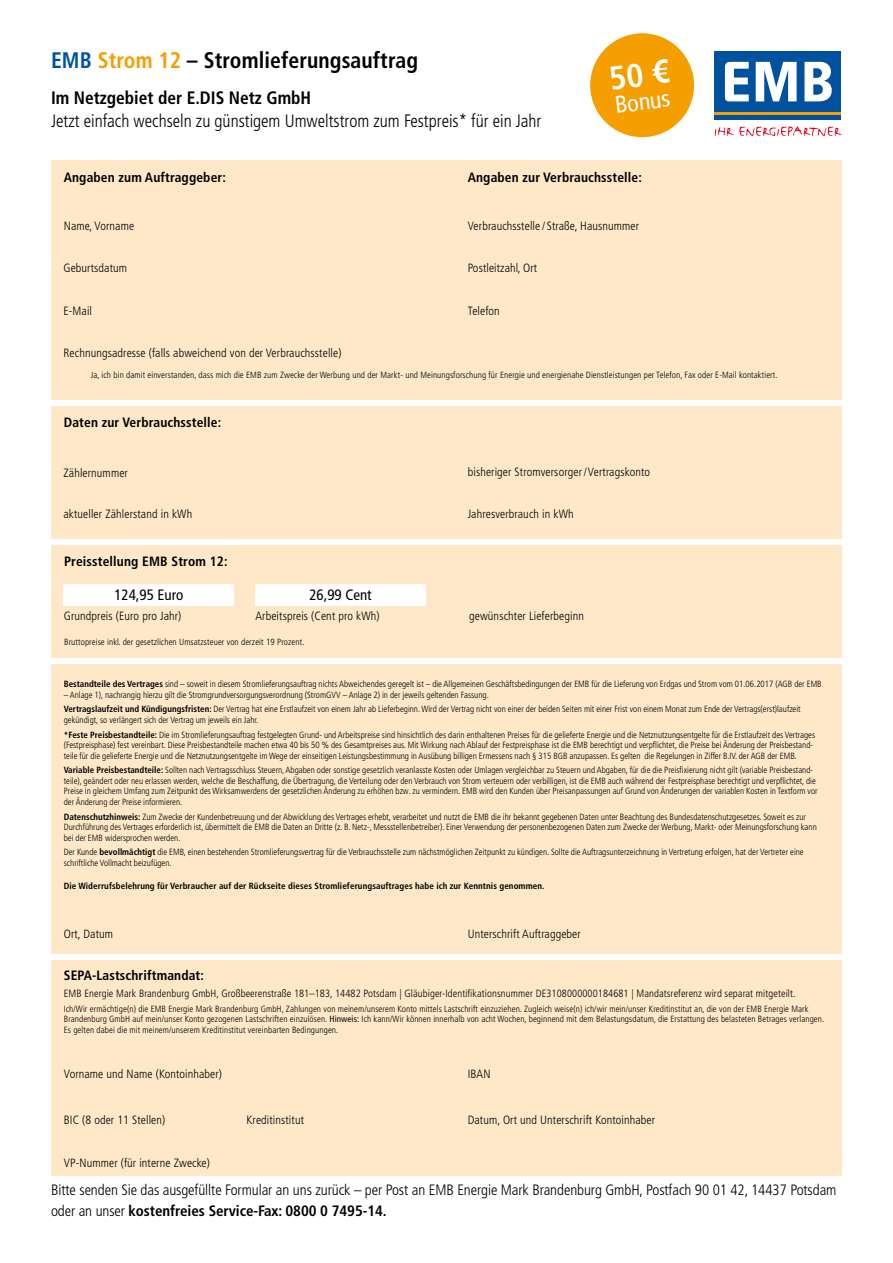
<style>
.page{position:relative;width:893px;height:1263px;background:#fff}
.page>*{position:absolute;margin:0;border:0;box-sizing:border-box;transform-origin:0 0}
.t1{font:condensed 24px "Frutiger LT Pro";color:#fff}
.t2{font:700 condensed 22.5px "Frutiger LT Pro";letter-spacing:.005em;color:#000;scale:.96 1}
.t3{font:300 condensed 18px "Frutiger LT Pro";color:#000;scale:.96 1}
.t4{font:700 condensed 18px "Frutiger LT Pro";color:#000;scale:.96 1}
.t5{font:300 condensed 15px/21px "Frutiger LT Pro";letter-spacing:-.005em;color:#000}
.t6{font:condensed 15px "Frutiger LT Pro";color:#000}
.t7{font:700 condensed 13.5px "Frutiger LT Pro";letter-spacing:.01em;color:#000}
.t8{font:300 condensed 12px "Frutiger LT Pro";letter-spacing:.01em;color:#000}
.t9{font:300 condensed 10.5px "Frutiger LT Pro";letter-spacing:.01em;color:#000}
.t10{font:300 condensed 9px/10.5px "Frutiger LT Pro";color:#000}
.t11{font:700 condensed 9px "Frutiger LT Pro";letter-spacing:.01em;color:#000}
.s1{color:#00519e}
.s2{color:#f49e00}
.s3{font-weight:700}
.s4{font-weight:400}
</style>
<div class="page">
<div style="left:714px;top:51px;width:127px;height:69px;background:#00519e"></div>
<svg style="left:725px;top:62px;width:24px;height:39px"></svg>
<svg style="left:756px;top:62px;width:41px;height:39px"></svg>
<svg style="left:804px;top:62px;width:28px;height:39px"></svg>
<hr style="left:714px;top:112px;width:127px;height:3px;background:#f49e00">
<svg style="left:714px;top:126px;width:128px;height:10px"></svg>
<div style="left:51px;top:665px;width:791px;height:289px;background:#fee8c8"></div>
<div style="left:51px;top:960px;width:791px;height:216px;background:#fee8c8"></div>
<div style="left:51px;top:161px;width:791px;height:239px;background:#fee8c8"></div>
<div style="left:51px;top:406px;width:791px;height:132px;background:#fee8c8"></div>
<div style="left:51px;top:545px;width:791px;height:113px;background:#fee8c8"></div>
<div style="left:255px;top:584px;width:171px;height:21px;background:#fff"></div>
<div style="left:64px;top:584px;width:170px;height:21px;background:#fff"></div>
<div style="left:590px;top:33px;width:104px;height:104px;background:#f49e00;border-radius:50%"></div>
<h2 class="t2" style="left:51px;top:47px;width:384px"><span class="s1">EMB</span> <span class="s2">Strom 12</span> – Stromlieferungsauftrag</h2>
<h3 class="t4" style="left:51px;top:87px;width:273px">Im Netzgebiet der E.DIS Netz GmbH</h3>
<h3 class="t3" style="left:51px;top:110px;width:512px">Jetzt einfach wechseln zu günstigem Umweltstrom zum Festpreis* für ein Jahr</h3>
<h1 class="t1" style="left:613px;top:91px;width:57px;rotate:-7deg">Bonus</h1>
<h3 class="t7" style="left:64px;top:169px;width:164px">Angaben zum Auftraggeber:</h3>
<h3 class="t7" style="left:468px;top:169px;width:176px">Angaben zur Verbrauchsstelle:</h3>
<h3 class="t8" style="left:64px;top:219px;width:72px">Name, Vorname</h3>
<h3 class="t8" style="left:468px;top:219px;width:173px">Verbrauchsstelle / Straße, Hausnummer</h3>
<h3 class="t8" style="left:63px;top:261px;width:65px">Geburtsdatum</h3>
<h3 class="t8" style="left:63px;top:304px;width:30px">E-Mail</h3>
<h3 class="t8" style="left:63px;top:346px;width:279px">Rechnungsadresse (falls abweichend von der Verbrauchsstelle)</h3>
<h3 class="t8" style="left:468px;top:261px;width:71px">Postleitzahl, Ort</h3>
<h3 class="t8" style="left:468px;top:304px;width:34px">Telefon</h3>
<p class="t10" style="left:91px;top:369px;width:688px">Ja, ich bin damit einverstanden, dass mich die EMB zum Zwecke der Werbung und der Markt- und Meinungsforschung für Energie und energienahe Dienstleistungen per Telefon, Fax oder E-Mail kontaktiert.</p>
<h3 class="t7" style="left:64px;top:414px;width:159px">Daten zur Verbrauchsstelle:</h3>
<h3 class="t8" style="left:63px;top:465px;width:30px">E-Mail</h3>
<h3 class="t8" style="left:468px;top:465px;width:184px">bisheriger Stromversorger /Vertragskonto</h3>
<h3 class="t8" style="left:63px;top:466px;width:66px">Zählernummer</h3>
<h3 class="t8" style="left:63px;top:507px;width:130px">aktueller Zählerstand in kWh</h3>
<h3 class="t8" style="left:468px;top:507px;width:107px">Jahresverbrauch in kWh</h3>
<h3 class="t7" style="left:64px;top:553px;width:165px">Preisstellung EMB Strom 12:</h3>
<h3 class="t6" style="left:114px;top:586px;width:71px">124,95 Euro</h3>
<h3 class="t6" style="left:309px;top:586px;width:64px">26,99 Cent</h3>
<h3 class="t8" style="left:64px;top:609px;width:119px">Grundpreis (Euro pro Jahr)</h3>
<h3 class="t8" style="left:255px;top:609px;width:126px">Arbeitspreis (Cent pro kWh)</h3>
<p class="t10" style="left:64px;top:636px;width:242px">Bruttopreise inkl. der gesetzlichen Umsatzsteuer von derzeit 19 Prozent.</p>
<h3 class="t8" style="left:64px;top:608px;width:30px">E-Mail</h3>
<h3 class="t8" style="left:469px;top:608px;width:116px">gewünschter Lieferbeginn</h3>
<p class="t10" style="left:64px;top:679px;width:759px"><span class="s3">Bestandteile des Vertrages</span> sind – soweit in diesem Stromlieferungsauftrag nichts Abweichendes geregelt ist – die Allgemeinen Geschäftsbedingungen der EMB für die Lieferung von Erdgas und Strom vom 01.06.2017 (AGB der EMB</p>
<p class="t10" style="left:64px;top:687px;width:738px;line-height:14.7px">– Anlage 1), nachrangig hierzu gilt die Stromgrundversorgungsverordnung (StromGVV – Anlage 2) in der jeweils geltenden Fassung.<br><span class="s3">Vertragslaufzeit und Kündigungsfristen:</span> Der Vertrag hat eine Erstlaufzeit von einem Jahr ab Lieferbeginn. Wird der Vertrag nicht von einer der beiden Seiten mit einer Frist von einem Monat zum Ende der Vertrags(erst)laufzeit</p>
<p class="t10" style="left:64px;top:712px;width:753px;line-height:14.7px">gekündigt, so verlängert sich der Vertrag um jeweils ein Jahr.<br><span class="s3">*Feste Preisbestandteile:</span> Die im Stromlieferungsauftrag festgelegten Grund- und Arbeitspreise sind hinsichtlich des darin enthaltenen Preises für die gelieferte Energie und die Netznutzungsentgelte für die Erstlaufzeit des Vertrages</p>
<p class="t10" style="left:64px;top:740px;width:751px">(Festpreisphase) fest vereinbart. Diese Preisbestandteile machen etwa 40 bis 50 % des Gesamtpreises aus. Mit Wirkung nach Ablauf der Festpreisphase ist die EMB berechtigt und verpflichtet, die Preise bei Änderung der Preisbestand&shy;teile für die gelieferte Energie und die Netznutzungsentgelte im Wege der einseitigen Leistungsbestimmung in Ausübung billigen Ermessens nach § 315 BGB anzupassen. Es gelten die Regelungen in Ziffer B.IV. der AGB der EMB.</p>
<p class="t10" style="left:64px;top:765px;width:755px"><span class="s3">Variable Preisbestandteile:</span> Sollten nach Vertragsschluss Steuern, Abgaben oder sonstige gesetzlich veranlasste Kosten oder Umlagen vergleichbar zu Steuern und Abgaben, für die die Preisfixierung nicht gilt (variable Preisbestand&shy;teile), geändert oder neu erlassen werden, welche die Beschaffung, die Übertragung, die Verteilung oder den Verbrauch von Strom verteuern oder verbilligen, ist die EMB auch während der Festpreisphase berechtigt und verpflichtet, die Preise in gleichem Umfang zum Zeitpunkt des Wirksamwerdens der gesetzlichen Änderung zu erhöhen bzw. zu vermindern. EMB wird den Kunden über Preisanpassungen auf Grund von Änderungen der variablen Kosten in Textform vor der Änderung der Preise informieren.</p>
<p class="t10" style="left:64px;top:811px;width:754px"><span class="s3">Datenschutzhinweis:</span> Zum Zwecke der Kundenbetreuung und der Abwicklung des Vertrages erhebt, verarbeitet und nutzt die EMB die ihr bekannt gegebenen Daten unter Beachtung des Bundesdatenschutzgesetzes. Soweit es zur<br>Durchführung des Vertrages erforderlich ist, übermittelt die EMB die Daten an Dritte (z. B. Netz-, Messstellenbetreiber). Einer Verwendung der personenbezogenen Daten zum Zwecke der Werbung, Markt- oder Meinungsforschung kann bei der EMB widersprochen werden.</p>
<p class="t10" style="left:64px;top:847px;width:741px">Der Kunde <span class="s3">bevollmächtigt</span> die EMB, einen bestehenden Stromlieferungsvertrag für die Verbrauchsstelle zum nächstmöglichen Zeitpunkt zu kündigen. Sollte die Auftragsunterzeichnung in Vertretung erfolgen, hat der Vertreter eine schriftliche Vollmacht beizufügen.</p>
<p class="t11" style="left:64px;top:881px;width:482px">Die Widerrufsbelehrung für Verbraucher auf der Rückseite dieses Stromlieferungsauftrages habe ich zur Kenntnis genommen.</p>
<h3 class="t8" style="left:64px;top:927px;width:51px">Ort, Datum</h3>
<h3 class="t8" style="left:468px;top:927px;width:115px">Unterschrift Auftraggeber</h3>
<h3 class="t7" style="left:64px;top:967px;width:142px">SEPA-Lastschriftmandat:</h3>
<p class="t9" style="left:64px;top:987px;width:733px">EMB Energie Mark Brandenburg GmbH, Großbeerenstraße 181–183, 14482 Potsdam | Gläubiger-Identifikationsnummer DE3108000000184681 | Mandatsreferenz wird separat mitgeteilt.</p>
<p class="t10" style="left:64px;top:1003px;width:762px">Ich/Wir ermächtige(n) die EMB Energie Mark Brandenburg GmbH, Zahlungen von meinem/unserem Konto mittels Lastschrift einzuziehen. Zugleich weise(n) ich/wir mein/unser Kreditinstitut an, die von der EMB Energie Mark<br>Brandenburg GmbH auf mein/unser Konto gezogenen Lastschriften einzulösen. <span class="s4">Hinweis:</span> Ich kann/Wir können innerhalb von acht Wochen, beginnend mit dem Belastungsdatum, die Erstattung des belasteten Betrages verlangen.<br>Es gelten dabei die mit meinem/unserem Kreditinstitut vereinbarten Bedingungen.</p>
<h3 class="t8" style="left:64px;top:1067px;width:160px">Vorname und Name (Kontoinhaber)</h3>
<h3 class="t8" style="left:64px;top:1113px;width:103px">BIC (8 oder 11 Stellen)</h3>
<h3 class="t8" style="left:64px;top:1156px;width:148px">VP-Nummer (für interne Zwecke)</h3>
<h3 class="t8" style="left:246px;top:1113px;width:59px">Kreditinstitut</h3>
<h3 class="t8" style="left:468px;top:1067px;width:24px">IBAN</h3>
<h3 class="t8" style="left:468px;top:1113px;width:189px">Datum, Ort und Unterschrift Kontoinhaber</h3>
<h3 class="t5" style="left:51px;top:1179px;width:787px">Bitte senden Sie das ausgefüllte Formular an uns zurück – per Post an EMB Energie Mark Brandenburg GmbH, Postfach 90 01 42, 14437 Potsdam oder an unser <span class="s3">kostenfreies Service-Fax: 0800 0 7495-14.</span></h3>
</div>
